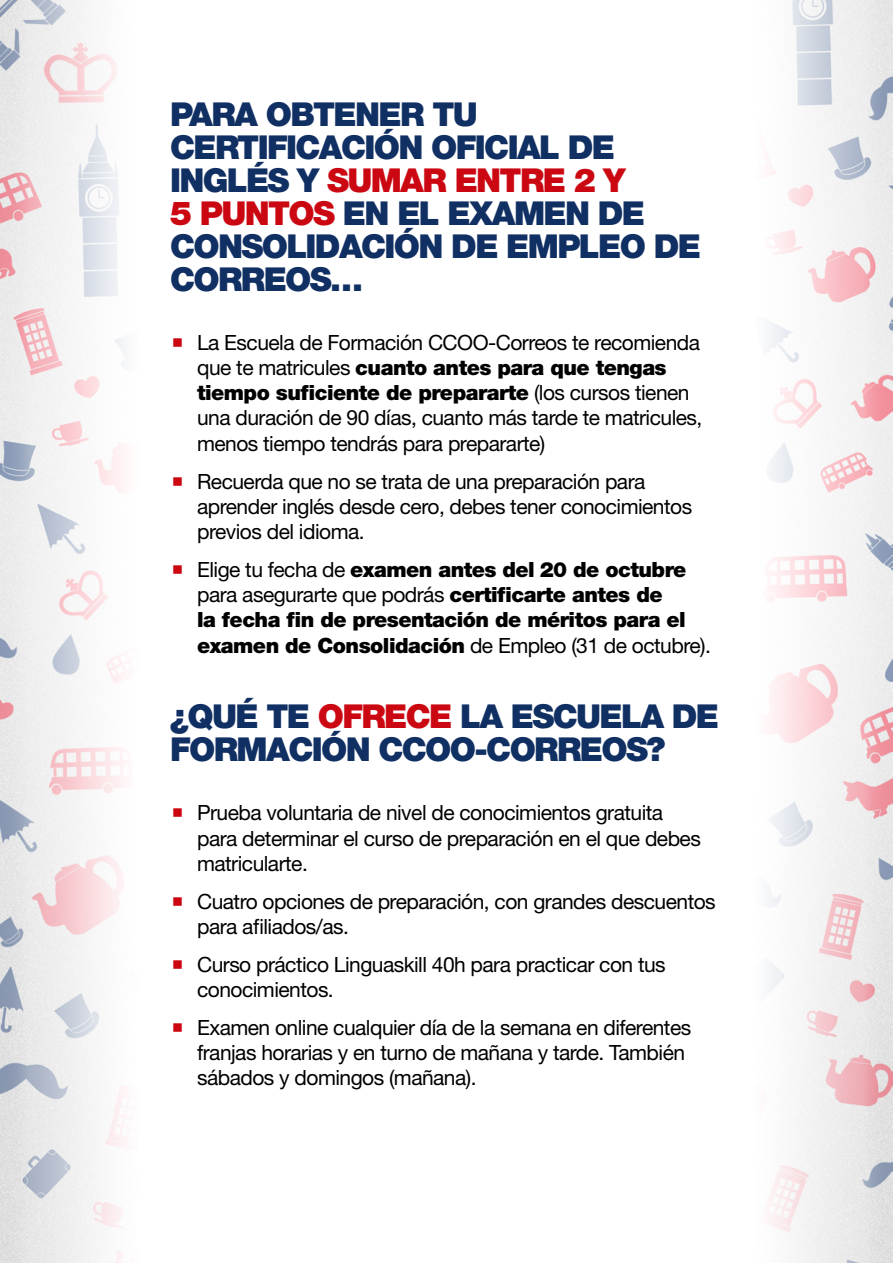
<style>
.page{position:relative;width:893px;height:1263px;background:#fff}
.page>*{position:absolute;margin:0;border:0;box-sizing:border-box;transform-origin:0 0}
.t1{font:900 33px/33px "Helvetica Neue LT Std";letter-spacing:-.05em;color:#102f63}
.t2{font:21px/25.2px "Helvetica Neue LT Std";letter-spacing:-.025em;color:#000}
.t3{font:900 21px/25.2px "Helvetica Neue LT Std";letter-spacing:-.025em;color:#000}
.s1{color:#cb0812}
.s2{font-weight:900}
.s3{font-weight:400}
</style>
<div class="page">
<img style="left:0;top:0;width:893px;height:1263px">
<svg style="left:173px;top:338px;width:9px;height:9px"></svg>
<svg style="left:173px;top:477px;width:9px;height:8px"></svg>
<svg style="left:173px;top:565px;width:9px;height:9px"></svg>
<svg style="left:173px;top:808px;width:9px;height:9px"></svg>
<svg style="left:173px;top:897px;width:9px;height:8px"></svg>
<svg style="left:173px;top:960px;width:9px;height:8px"></svg>
<svg style="left:173px;top:1023px;width:9px;height:9px"></svg>
<h1 class="t1" style="left:170px;top:97px;width:532px">PARA OBTENER TU<br>CERTIFICACIÓN OFICIAL DE<br>INGLÉS Y <span class="s1">SUMAR ENTRE 2 Y<br>5 PUNTOS</span> EN EL EXAMEN DE<br>CONSOLIDACIÓN DE EMPLEO DE<br>CORREOS…</h1>
<p class="t2" style="left:197px;top:329px;width:507px">La Escuela de Formación CCOO-Correos te recomienda que te matricules <span class="s2">cuanto antes para que tengas tiempo suficiente de prepararte</span> (los cursos tienen una duración de 90 días, cuanto más tarde te matricules, menos tiempo tendrás para prepararte)</p>
<p class="t2" style="left:197px;top:468px;width:497px">Recuerda que no se trata de una preparación para aprender inglés desde cero, debes tener conocimientos previos del idioma.</p>
<p class="t3" style="left:197px;top:557px;width:515px"><span class="s3">Elige tu fecha de</span> examen antes del 20 de octubre <span class="s3">para asegurarte que podrás</span> certificarte antes de<br>la fecha fin de presentación de méritos para el examen de Consolidación <span class="s3">de Empleo (31 de octubre).</span></p>
<h1 class="t1" style="left:170px;top:700px;width:551px">¿QUÉ TE <span class="s1">OFRECE</span> LA ESCUELA DE<br>FORMACIÓN CCOO-CORREOS?</h1>
<p class="t2" style="left:197px;top:800px;width:505px">Prueba voluntaria de nivel de conocimientos gratuita para determinar el curso de preparación en el que debes matricularte.</p>
<p class="t2" style="left:197px;top:888px;width:520px">Cuatro opciones de preparación, con grandes descuentos para afiliados/as.</p>
<p class="t2" style="left:197px;top:951px;width:470px">Curso práctico Linguaskill 40h para practicar con tus conocimientos.</p>
<p class="t2" style="left:197px;top:1015px;width:496px">Examen online cualquier día de la semana en diferentes franjas horarias y en turno de mañana y tarde. También sábados y domingos (mañana).</p>
</div>
